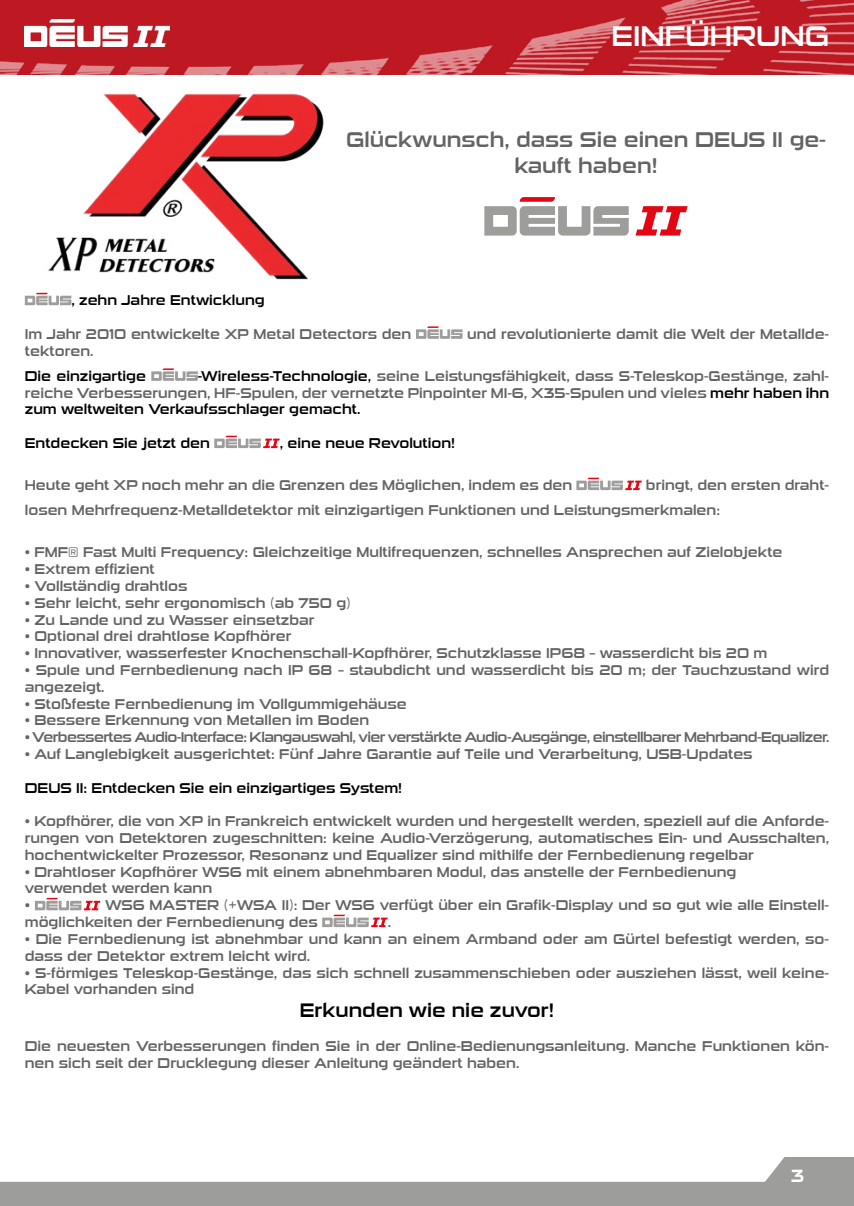
<style>
.page{position:relative;width:854px;height:1206px;background:#fff}
.page>*{position:absolute;margin:0;border:0;box-sizing:border-box;transform-origin:0 0}
.t1{font:28px "Sui Generis Rg";color:#fff}
.t2{font:21px/25.2px "Sui Generis Rg";color:#646363;text-align:center}
.t3{font:19.25px "Sui Generis Rg";color:#000}
.t4{font:17.5px "Sui Generis Rg";color:#fff}
.t5{font:14px/16.8px "Sui Generis Rg";color:#646363}
.t6{font:14px "Sui Generis Rg";color:#000}
.t7{font:14px "Sui Generis Rg";letter-spacing:-.04em;color:#646363}
.s1{color:#000}
</style>
<div class="page">
<svg style="left:0;top:1157px;width:853px;height:48px;fill:#9d9d9c"></svg>
<img style="left:0;top:0;width:853px;height:75px">
<img style="left:25px;top:19px;width:144px;height:28px">
<svg style="left:25px;top:293px;width:46px;height:12px"></svg>
<svg style="left:416px;top:326px;width:46px;height:13px"></svg>
<svg style="left:151px;top:368px;width:47px;height:13px"></svg>
<svg style="left:214px;top:435px;width:66px;height:13px"></svg>
<svg style="left:576px;top:477px;width:65px;height:13px"></svg>
<svg style="left:35px;top:897px;width:65px;height:13px"></svg>
<svg style="left:322px;top:914px;width:65px;height:13px"></svg>
<img style="left:48px;top:93px;width:276px;height:187px">
<svg style="left:484px;top:197px;width:144px;height:38px"></svg>
<svg style="left:635px;top:206px;width:52px;height:29px"></svg>
<h1 class="t1" style="left:611px;top:20px;width:219px">EINFÜHRUNG</h1>
<h2 class="t2" style="left:346px;top:128px;width:481px">Glückwunsch, dass Sie einen DEUS II ge&shy;kauft haben!</h2>
<p class="t6" style="left:71px;top:292px;width:195px">, zehn Jahre Entwicklung</p>
<p class="t5" style="left:25px;top:326px;width:388px">Im Jahr 2010 entwickelte XP Metal Detectors den</p>
<p class="t5" style="left:467px;top:326px;width:363px">und revolutionierte damit die Welt der Metallde-</p>
<p class="t5" style="left:25px;top:342px;width:70px">tektoren.</p>
<p class="t6" style="left:25px;top:368px;width:123px">Die einzigartige</p>
<p class="t5" style="left:25px;top:368px;width:805px;text-align:justify;text-indent:173px"><span class="s1">-Wireless-Technologie,</span> seine Leistungsfähigkeit, dass S-Teleskop-Gestänge, zahl&shy;reiche Verbesserungen, HF-Spulen, der vernetzte Pinpointer MI-6, X35-Spulen und vieles <span class="s1">mehr haben ihn zum weltweiten Verkaufsschlager gemacht.</span></p>
<p class="t6" style="left:25px;top:435px;width:186px">Entdecken Sie jetzt den</p>
<p class="t6" style="left:280px;top:435px;width:177px">, eine neue Revolution!</p>
<p class="t5" style="left:25px;top:477px;width:549px">Heute geht XP noch mehr an die Grenzen des Möglichen, indem es den</p>
<p class="t5" style="left:25px;top:473px;width:805px;line-height:25.2px;text-indent:621px">bringt, den ersten draht&shy;losen Mehrfrequenz-Metalldetektor mit einzigartigen Funktionen und Leistungsmerkmalen:</p>
<p class="t5" style="left:25px;top:544px;width:759px">• FMF® Fast Multi Frequency: Gleichzeitige Multifrequenzen, schnelles Ansprechen auf Zielobjekte</p>
<p class="t5" style="left:25px;top:561px;width:131px">• Extrem effizient</p>
<p class="t5" style="left:25px;top:578px;width:164px">• Vollständig drahtlos</p>
<p class="t5" style="left:25px;top:594px;width:327px">• Sehr leicht, sehr ergonomisch (ab 750 g)</p>
<p class="t5" style="left:25px;top:611px;width:291px">• Zu Lande und zu Wasser einsetzbar</p>
<p class="t5" style="left:25px;top:628px;width:268px">• Optional drei drahtlose Kopfhörer</p>
<p class="t5" style="left:25px;top:645px;width:743px">• Innovativer, wasserfester Knochenschall-Kopfhörer, Schutzklasse IP68 – wasserdicht bis 20 m</p>
<p class="t5" style="left:25px;top:662px;width:805px">• Spule und Fernbedienung nach IP 68 – staubdicht und wasserdicht bis 20 m; der Tauchzustand wird angezeigt.</p>
<p class="t5" style="left:25px;top:695px;width:383px">• Stoßfeste Fernbedienung im Vollgummigehäuse</p>
<p class="t5" style="left:25px;top:712px;width:346px">• Bessere Erkennung von Metallen im Boden</p>
<p class="t7" style="left:25px;top:729px;width:805px">• Verbessertes Audio-Interface: Klangauswahl, vier verstärkte Audio-Ausgänge, einstellbarer Mehrband-Equalizer.</p>
<p class="t5" style="left:25px;top:746px;width:729px">• Auf Langlebigkeit ausgerichtet: Fünf Jahre Garantie auf Teile und Verarbeitung, USB-Updates</p>
<p class="t6" style="left:25px;top:779px;width:379px">DEUS II: Entdecken Sie ein einzigartiges System!</p>
<p class="t5" style="left:25px;top:813px;width:805px;text-align:justify">• Kopfhörer, die von XP in Frankreich entwickelt wurden und hergestellt werden, speziell auf die Anforde&shy;rungen von Detektoren zugeschnitten: keine Audio-Verzögerung, automatisches Ein- und Ausschalten, hochentwickelter Prozessor, Resonanz und Equalizer sind mithilfe der Fernbedienung regelbar</p>
<p class="t5" style="left:25px;top:863px;width:712px">• Drahtloser Kopfhörer WS6 mit einem abnehmbaren Modul, das anstelle der Fernbedienung verwendet werden kann<br>•</p>
<p class="t5" style="left:25px;top:897px;width:805px;text-indent:80px">WS6 MASTER (+WSA II): Der WS6 verfügt über ein Grafik-Display und so gut wie alle Einstell&shy;möglichkeiten der Fernbedienung des</p>
<p class="t5" style="left:387px;top:914px;width:5px">.</p>
<p class="t5" style="left:25px;top:930px;width:805px">• Die Fernbedienung ist abnehmbar und kann an einem Armband oder am Gürtel befestigt werden, so&shy;dass der Detektor extrem leicht wird.</p>
<p class="t5" style="left:25px;top:964px;width:805px">• S-förmiges Teleskop-Gestänge, das sich schnell zusammenschieben oder ausziehen lässt, weil keine-<br>Kabel vorhanden sind</p>
<h3 class="t3" style="left:300px;top:999px;width:256px">Erkunden wie nie zuvor!</h3>
<p class="t5" style="left:25px;top:1038px;width:805px">Die neuesten Verbesserungen finden Sie in der Online-Bedienungsanleitung. Manche Funktionen kön&shy;nen sich seit der Drucklegung dieser Anleitung geändert haben.</p>
<p class="t4" style="left:790px;top:1166px;width:15px">3</p>
</div>
